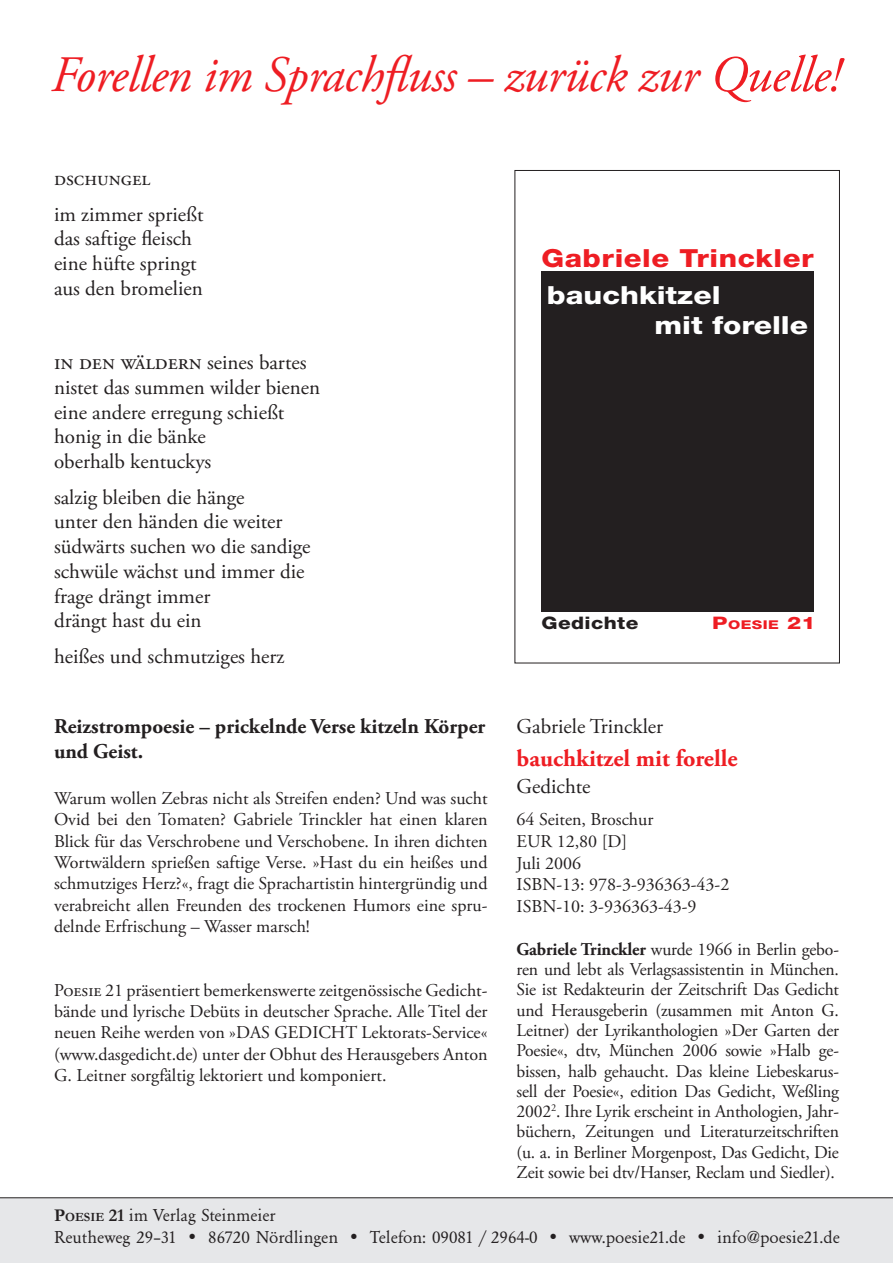
<style>
.page{position:relative;width:893px;height:1263px;background:#fff}
.page>*{position:absolute;margin:0;border:0;box-sizing:border-box;transform-origin:0 0}
.t1{font:italic 51px "Adobe Garamond Pro";letter-spacing:-.01em;color:#ee1d23}
.t2{font:800 24.9px/30px "Helvetica Neue";color:#fff;scale:1.2 1}
.t3{font:800 24.9px "Helvetica Neue";letter-spacing:.02em;color:#ee1d23;scale:1.17 1}
.t4{font:700 24px "Adobe Garamond Pro";color:#ee1d23}
.t5{font:22.5px "Adobe Garamond Pro";color:#231f20}
.t6{font:21px/24.8px "Adobe Garamond Pro";color:#231f20}
.t7{font:700 21px/24.8px "Adobe Garamond Pro";color:#231f20}
.t8{font:18px/20.2px "Adobe Garamond Pro";color:#231f20;text-align:justify}
.t9{font:18px/22.5px "Garamond";color:#231f20}
.t10{font:800 17.25px "Helvetica Neue";letter-spacing:.02em;color:#231f20;scale:1.2 1}
.t11{font:800 12.15px "Helvetica Neue";letter-spacing:.03em;color:#ee1d23;scale:1.3 1}
.t12{font:8.7px "Helvetica Neue";color:#231f20;scale:1.2 1}
.s1{font-size:21px}
.s2{font-size:17.25px}
.s3{font-weight:700}
.s4{font-weight:700;font-size:12.6px}
</style>
<div class="page">
<div style="left:0;top:1198px;width:893px;height:65px;background:#e6e7e9"></div>
<hr style="left:0;top:1197px;width:893px;height:1px;background:#231f20">
<div style="left:541px;top:271px;width:273px;height:340px;background:#231f20"></div>
<div style="left:514px;top:170px;width:326px;height:493px;border:1px solid #231f20"></div>
<h1 class="t1" style="left:51px;top:44px;width:791px">Forellen im Sprachfluss – zurück zur Quelle!</h1>
<p class="t6" style="left:54px;top:162px;width:151px;line-height:35.4px">dschungel<br>im zimmer sprießt</p>
<p class="t6" style="left:54px;top:227px;width:150px">das saftige fleisch eine hüfte springt aus den bromelien</p>
<p class="t5" style="left:54px;top:349px;width:254px">in den wäldern <span class="s1">seines bartes</span></p>
<p class="t6" style="left:54px;top:376px;width:268px">nistet das summen wilder bienen eine andere erregung schießt honig in die bänke<br>oberhalb kentuckys</p>
<p class="t6" style="left:54px;top:485px;width:258px">salzig bleiben die hänge<br>unter den händen die weiter südwärts suchen wo die sandige schwüle wächst und immer die frage drängt immer<br>drängt hast du ein</p>
<p class="t6" style="left:54px;top:644px;width:232px">heißes und schmutziges herz</p>
<p class="t12" style="left:243px;top:361px;width:72px">honig in die bänke</p>
<p class="t7" style="left:54px;top:714px;width:433px">Reizstrompoesie – prickelnde Verse kitzeln Körper und Geist.</p>
<p class="t8" style="left:54px;top:788px;width:435px;line-height:21.3px">Warum wollen Zebras nicht als Streifen enden? Und was sucht Ovid bei den Tomaten? Gabriele Trinckler hat einen klaren Blick für das Verschrobene und Verschobene. In ihren dichten Wortwäldern sprießen saftige Verse. »Hast du ein heißes und schmutziges Herz?«, fragt die Sprachartistin hintergründig und verabreicht allen Freunden des trockenen Humors eine spru&shy;delnde Erfrischung – Wasser marsch!</p>
<p class="t8" style="left:54px;top:980px;width:435px;line-height:21.3px">Poesie 21 präsentiert bemerkenswerte zeitgenössische Gedicht&shy;bände und lyrische Debüts in deutscher Sprache. Alle Titel der neuen Reihe werden von »DAS GEDICHT Lektorats-Service« (www.dasgedicht.de) unter der Obhut des Herausgebers Anton G. Leitner sorgfältig lektoriert und komponiert.</p>
<h2 class="t3" style="left:541px;top:244px;width:234px">Gabriele Trinckler</h2>
<h2 class="t2" style="left:654px;top:280px;width:130px;text-indent:-108px">bauchkitzel<br>mit forelle</h2>
<p class="t10" style="left:541px;top:612px;width:82px">Gedichte</p>
<p class="t11" style="left:712px;top:617px;width:81px"><span class="s2">P</span>oesie <span class="s2">21</span></p>
<p class="t6" style="left:517px;top:714px;width:148px">Gabriele Trinckler</p>
<h3 class="t4" style="left:517px;top:744px;width:222px">bauchkitzel mit forelle</h3>
<p class="t6" style="left:517px;top:775px;width:75px">Gedichte</p>
<p class="t8" style="left:517px;top:809px;width:214px;line-height:21.6px;text-align:left">64 Seiten, Broschur<br>EUR 12,80 [D]<br>Juli 2006<br>ISBN-13: 978-3-936363-43-2<br>ISBN-10: 3-936363-43-9</p>
<p class="t8" style="left:517px;top:940px;width:324px"><span class="s3">Gabriele Trinckler</span> wurde 1966 in Berlin gebo&shy;ren und lebt als Verlagsassistentin in München.<br>Sie ist Redakteurin der Zeitschrift Das Gedicht und Herausgeberin (zusammen mit Anton G.<br>Leitner) der Lyrikanthologien »Der Garten der Poesie«, dtv, München 2006 sowie »Halb ge&shy;bissen, halb gehaucht. Das kleine Liebeskarus&shy;sell der Poesie«, edition Das Gedicht, Weßling 2002<sup>2</sup>. Ihre Lyrik erscheint in Anthologien, Jahr&shy;büchern, Zeitungen und Literaturzeitschriften (u. a. in Berliner Morgenpost, Das Gedicht, Die Zeit sowie bei dtv/Hanser, Reclam und Siedler).</p>
<p class="t9" style="left:54px;top:1204px;width:787px"><span class="s3">P</span><span class="s4">OESIE</span> <span class="s3">21</span> im Verlag Steinmeier<br>Reutheweg 29–31 • 86720 Nördlingen • Telefon: 09081 / 2964-0 • www.poesie21.de • info@poesie21.de</p>
</div>
